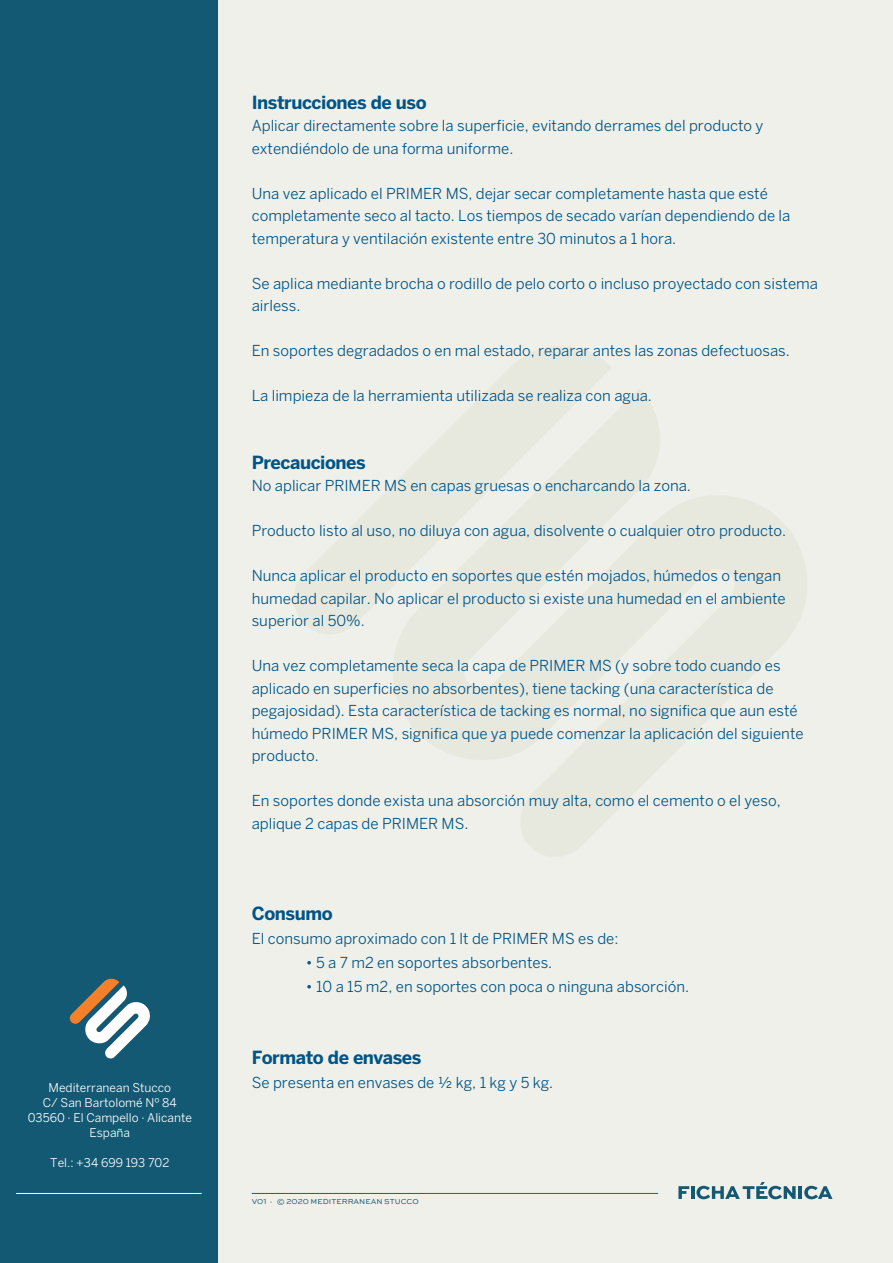
<style>
.page{position:relative;width:893px;height:1263px;background:#fff}
.page>*{position:absolute;margin:0;border:0;box-sizing:border-box;transform-origin:0 0}
.t1{font:700 18px "Benton Sans";letter-spacing:-.025em;color:#005487}
.t2{font:15px/22.5px "Benton Sans";color:#005487}
.t3{font:12px/15px "Benton Sans";color:#fff;text-align:center}
.t4{font:7.5px "Sweet Sans Pro";color:#145973}
</style>
<div class="page">
<div style="left:1px;top:0;width:892px;height:1263px;background:#eff0e9"></div>
<svg style="left:678px;top:1182px;width:154px;height:17px"></svg>
<hr style="left:252px;top:1193px;width:406px;height:1px;background:#156779">
<div style="left:0;top:0;width:218px;height:1263px;background:#145973"></div>
<svg style="left:70px;top:978px;width:80px;height:81px"></svg>
<hr style="left:16px;top:1193px;width:186px;height:1px;background:#fff">
<p class="t1" style="left:252px;top:91px;width:176px">Instrucciones de uso</p>
<p class="t2" style="left:252px;top:114px;width:513px">Aplicar directamente sobre la superficie, evitando derrames del producto y extendiéndolo de una forma uniforme.</p>
<p class="t2" style="left:252px;top:182px;width:540px">Una vez aplicado el PRIMER MS, dejar secar completamente hasta que esté completamente seco al tacto. Los tiempos de secado varían dependiendo de la temperatura y ventilación existente entre 30 minutos a 1 hora.</p>
<p class="t2" style="left:252px;top:272px;width:568px">Se aplica mediante brocha o rodillo de pelo corto o incluso proyectado con sistema airless.</p>
<p class="t2" style="left:252px;top:339px;width:540px">En soportes degradados o en mal estado, reparar antes las zonas defectuosas.</p>
<p class="t2" style="left:252px;top:384px;width:402px">La limpieza de la herramienta utilizada se realiza con agua.</p>
<p class="t1" style="left:252px;top:451px;width:116px">Precauciones</p>
<p class="t2" style="left:252px;top:474px;width:441px">No aplicar PRIMER MS en capas gruesas o encharcando la zona.</p>
<p class="t2" style="left:252px;top:519px;width:536px">Producto listo al uso, no diluya con agua, disolvente o cualquier otro producto.</p>
<p class="t2" style="left:252px;top:564px;width:536px">Nunca aplicar el producto en soportes que estén mojados, húmedos o tengan humedad capilar. No aplicar el producto si existe una humedad en el ambiente superior al 50%.</p>
<p class="t2" style="left:252px;top:654px;width:553px">Una vez completamente seca la capa de PRIMER MS (y sobre todo cuando es aplicado en superficies no absorbentes), tiene tacking (una característica de pegajosidad). Esta característica de tacking es normal, no significa que aun esté húmedo PRIMER MS, significa que ya puede comenzar la aplicación del siguiente producto.</p>
<p class="t2" style="left:252px;top:789px;width:531px">En soportes donde exista una absorción muy alta, como el cemento o el yeso, aplique 2 capas de PRIMER MS.</p>
<p class="t1" style="left:252px;top:903px;width:82px">Consumo</p>
<p class="t2" style="left:252px;top:927px;width:368px">El consumo aproximado con 1 lt de PRIMER MS es de:</p>
<p class="t2" style="left:306px;top:951px;width:248px">• 5 a 7 m2 en soportes absorbentes.</p>
<p class="t2" style="left:306px;top:975px;width:385px">• 10 a 15 m2, en soportes con poca o ninguna absorción.</p>
<p class="t1" style="left:252px;top:1047px;width:171px">Formato de envases</p>
<p class="t3" style="left:49px;top:1080px;width:124px">Mediterranean Stucco</p>
<p class="t2" style="left:252px;top:1071px;width:303px">Se presenta en envases de ½ kg, 1 kg y 5 kg.</p>
<p class="t3" style="left:28px;top:1095px;width:166px">C/ San Bartolomé Nº 84<br>03560 · El Campello · Alicante<br>España</p>
<p class="t3" style="left:50px;top:1155px;width:121px">Tel.: +34 699 193 702</p>
<p class="t4" style="left:252px;top:1196px;width:169px">V01 · © 2020 MEDITERRANEAN STUCCO</p>
</div>
